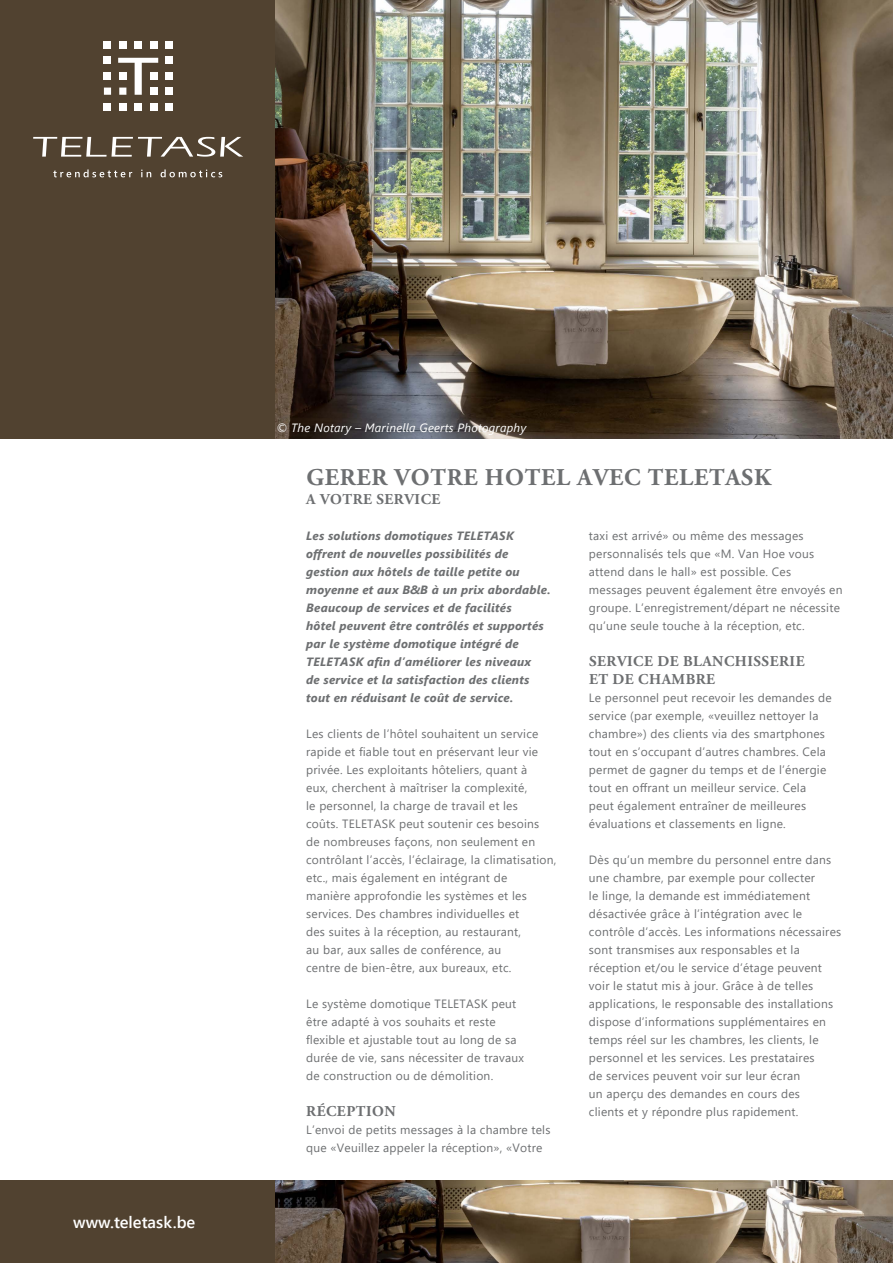
<style>
.page{position:relative;width:893px;height:1263px;background:#fff}
.page>*{position:absolute;margin:0;border:0;box-sizing:border-box;transform-origin:0 0}
.Titel{font:700 24px "Adobe Garamond Pro";letter-spacing:.035em;color:#6d6f71}
.TT_website{font:600 16.5px "Segoe UI";color:#fff}
.Body_Titel{font:700 15px/18px "Adobe Garamond Pro";letter-spacing:.035em;color:#6d6f71}
.Body{font:12px/18px "Segoe UI";letter-spacing:.02em;color:#6d6f71}
.Intro{font:italic 700 12px/18px "Segoe UI";letter-spacing:.02em;color:#6d6f71}
.Intro-2{font:italic 12px "Segoe UI";letter-spacing:.02em;color:#fff}
</style>
<div class="page">
<div style="left:0;top:0;width:275px;height:439px;background:#514230"></div>
<div style="left:0;top:1181px;width:275px;height:82px;background:#514230"></div>
<img style="left:275px;top:0;width:618px;height:439px">
<img style="left:275px;top:1181px;width:618px;height:82px">
<svg style="left:53px;top:169px;width:79px;height:8px"></svg>
<svg style="left:141px;top:170px;width:10px;height:7px"></svg>
<svg style="left:161px;top:169px;width:61px;height:8px"></svg>
<div style="left:165px;top:41px;width:7px;height:7px;background:#fff"></div>
<div style="left:165px;top:57px;width:7px;height:7px;background:#fff"></div>
<div style="left:165px;top:72px;width:7px;height:7px;background:#fff"></div>
<div style="left:165px;top:88px;width:7px;height:7px;background:#fff"></div>
<div style="left:165px;top:103px;width:7px;height:7px;background:#fff"></div>
<div style="left:150px;top:41px;width:7px;height:7px;background:#fff"></div>
<div style="left:150px;top:103px;width:7px;height:7px;background:#fff"></div>
<div style="left:135px;top:41px;width:7px;height:7px;background:#fff"></div>
<div style="left:135px;top:103px;width:7px;height:7px;background:#fff"></div>
<div style="left:119px;top:41px;width:7px;height:7px;background:#fff"></div>
<svg style="left:118px;top:58px;width:40px;height:37px"></svg>
<div style="left:119px;top:72px;width:7px;height:7px;background:#fff"></div>
<div style="left:119px;top:88px;width:7px;height:7px;background:#fff"></div>
<div style="left:119px;top:103px;width:7px;height:7px;background:#fff"></div>
<div style="left:104px;top:41px;width:7px;height:7px;background:#fff"></div>
<div style="left:104px;top:57px;width:7px;height:7px;background:#fff"></div>
<div style="left:104px;top:72px;width:7px;height:7px;background:#fff"></div>
<div style="left:104px;top:88px;width:7px;height:7px;background:#fff"></div>
<div style="left:104px;top:103px;width:7px;height:7px;background:#fff"></div>
<svg style="left:33px;top:137px;width:210px;height:20px"></svg>
<p class="TT_website" style="left:73px;top:1206px;width:124px">www.teletask.be</p>
<p class="Intro-2" style="left:276px;top:416px;width:251px">© The Notary – Marinella Geerts Photography</p>
<p class="Titel" style="left:306px;top:464px;width:467px">GERER VOTRE HOTEL AVEC TELETASK</p>
<p class="Body_Titel" style="left:306px;top:491px;width:136px">A VOTRE SERVICE</p>
<p class="Intro" style="left:306px;top:525px;width:246px">Les solutions domotiques TELETASK offrent de nouvelles possibilités de gestion aux hôtels de taille petite ou moyenne et aux B&amp;B à un prix abordable.<br>Beaucoup de services et de facilités<br>hôtel peuvent être contrôlés et supportés par le système domotique intégré de TELETASK afin d’améliorer les niveaux<br>de service et la satisfaction des clients tout en réduisant le coût de service.</p>
<p class="Body" style="left:306px;top:724px;width:252px">Les clients de l’hôtel souhaitent un service rapide et fiable tout en préservant leur vie privée. Les exploitants hôteliers, quant à<br>eux, cherchent à maîtriser la complexité,<br>le personnel, la charge de travail et les<br>coûts. TELETASK peut soutenir ces besoins<br>de nombreuses façons, non seulement en contrôlant l’accès, l’éclairage, la climatisation, etc., mais également en intégrant de<br>manière approfondie les systèmes et les services. Des chambres individuelles et<br>des suites à la réception, au restaurant,<br>au bar, aux salles de conférence, au<br>centre de bien-être, aux bureaux, etc.</p>
<p class="Body" style="left:306px;top:994px;width:219px">Le système domotique TELETASK peut être adapté à vos souhaits et reste flexible et ajustable tout au long de sa durée de vie, sans nécessiter de travaux de construction ou de démolition.</p>
<p class="Body_Titel" style="left:306px;top:1103px;width:91px">RÉCEPTION</p>
<p class="Body" style="left:306px;top:1120px;width:246px">L’envoi de petits messages à la chambre tels que «Veuillez appeler la réception», «Votre</p>
<p class="Body" style="left:589px;top:526px;width:255px">taxi est arrivé» ou même des messages personnalisés tels que «M. Van Hoe vous attend dans le hall» est possible. Ces messages peuvent également être envoyés en groupe. L’enregistrement/départ ne nécessite qu’une seule touche à la réception, etc.</p>
<p class="Body_Titel" style="left:589px;top:653px;width:217px">SERVICE DE BLANCHISSERIE<br>ET DE CHAMBRE</p>
<p class="Body" style="left:589px;top:688px;width:244px">Le personnel peut recevoir les demandes de service (par exemple, «veuillez nettoyer la chambre») des clients via des smartphones tout en s’occupant d’autres chambres. Cela permet de gagner du temps et de l’énergie tout en offrant un meilleur service. Cela peut également entraîner de meilleures évaluations et classements en ligne.</p>
<p class="Body" style="left:589px;top:850px;width:254px">Dès qu’un membre du personnel entre dans une chambre, par exemple pour collecter<br>le linge, la demande est immédiatement désactivée grâce à l’intégration avec le contrôle d’accès. Les informations nécessaires sont transmises aux responsables et la réception et/ou le service d’étage peuvent voir le statut mis à jour. Grâce à de telles applications, le responsable des installations dispose d’informations supplémentaires en temps réel sur les chambres, les clients, le personnel et les services. Les prestataires<br>de services peuvent voir sur leur écran<br>un aperçu des demandes en cours des<br>clients et y répondre plus rapidement.</p>
</div>
